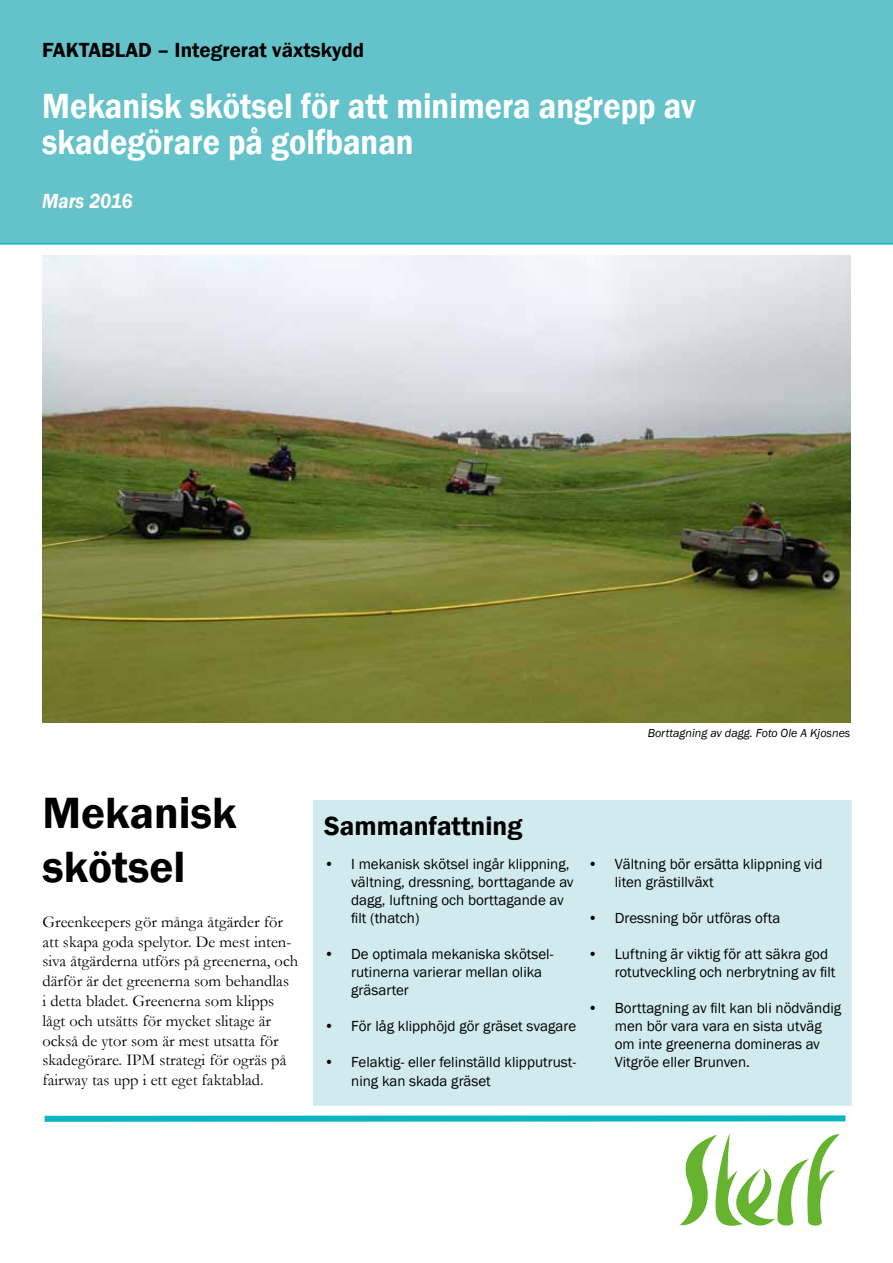
<style>
.page{position:relative;width:893px;height:1263px;background:#fff}
.page>*{position:absolute;margin:0;border:0;box-sizing:border-box;transform-origin:0 0}
.t1{font:600 45px/54px "Franklin Gothic";color:#000}
.t2{font:600 36px/36px "Franklin Gothic";color:#fff;scale:.9 1}
.t3{font:600 27px "Franklin Gothic";color:#000}
.t4{font:600 21px "Franklin Gothic";color:#000}
.t5{font:italic 600 21px "Franklin Gothic";color:#fff;scale:.9 1}
.t6{font:16.5px/19.8px "Garamond";color:#000}
.t7{font:15px/18px "Franklin Gothic";color:#000}
.t8{font:italic 12px "Franklin Gothic";color:#000}
</style>
<div class="page">
<div style="left:310px;top:797px;width:545px;height:312px;background:#d1eaee;border:3px solid #fff"></div>
<div style="left:0;top:0;width:893px;height:244px;background:#64c2cb"></div>
<svg style="left:680px;top:1134px;width:159px;height:92px"></svg>
<div style="left:45px;top:1115px;width:800px;height:7px;background:#08b5c0"></div>
<div style="left:0;top:0;width:548px;height:221px;background:#64c2cb"></div>
<img style="left:42px;top:255px;width:808px;height:468px">
<h3 class="t4" style="left:42px;top:37px;width:324px">Faktablad – Integrerat växtskydd</h3>
<h2 class="t2" style="left:42px;top:89px;width:728px">Mekanisk skötsel för att minimera angrepp av skadegörare på golfbanan</h2>
<h3 class="t5" style="left:42px;top:188px;width:102px">Mars 2016</h3>
<h1 class="t1" style="left:43px;top:787px;width:196px">Mekanisk skötsel</h1>
<p class="t6" style="left:43px;top:911px;width:257px">Greenkeepers gör många åtgärder för att skapa goda spelytor. De mest inten&shy;siva åtgärderna utförs på greenerna, och därför är det greenerna som behandlas<br>i detta bladet. Greenerna som klipps lågt och utsätts för mycket slitage är också de ytor som är mest utsatta för skadegörare. IPM strategi för ogräs på fairway tas upp i ett eget faktablad.</p>
<p class="t8" style="left:648px;top:725px;width:204px">Borttagning av dagg. Foto Ole A Kjosnes</p>
<h3 class="t3" style="left:324px;top:809px;width:200px">Sammanfattning</h3>
<p class="t7" style="left:351px;top:856px;width:224px;text-indent:-27px">• I mekanisk skötsel ingår klippning, vältning, dressning, borttagande av dagg, luftning och borttagande av filt (thatch)</p>
<p class="t7" style="left:351px;top:946px;width:204px;text-indent:-27px">• De optimala mekaniska skötsel&shy;rutinerna varierar mellan olika gräsarter</p>
<p class="t7" style="left:324px;top:1018px;width:253px">• För låg klipphöjd gör gräset svagare</p>
<p class="t7" style="left:351px;top:1054px;width:226px;text-indent:-27px">• Felaktig- eller felinställd klipputrust&shy;ning kan skada gräset</p>
<p class="t7" style="left:615px;top:855px;width:209px;text-indent:-27px">• Vältning bör ersätta klippning vid liten grästillväxt</p>
<p class="t7" style="left:588px;top:909px;width:194px">• Dressning bör utföras ofta</p>
<p class="t7" style="left:615px;top:945px;width:222px;text-indent:-27px">• Luftning är viktig för att säkra god rotutveckling och nerbrytning av filt</p>
<p class="t7" style="left:615px;top:999px;width:228px;text-indent:-27px">• Borttagning av filt kan bli nödvändig men bör vara vara en sista utväg om inte greenerna domineras av<br>Vitgröe eller Brunven.</p>
</div>
